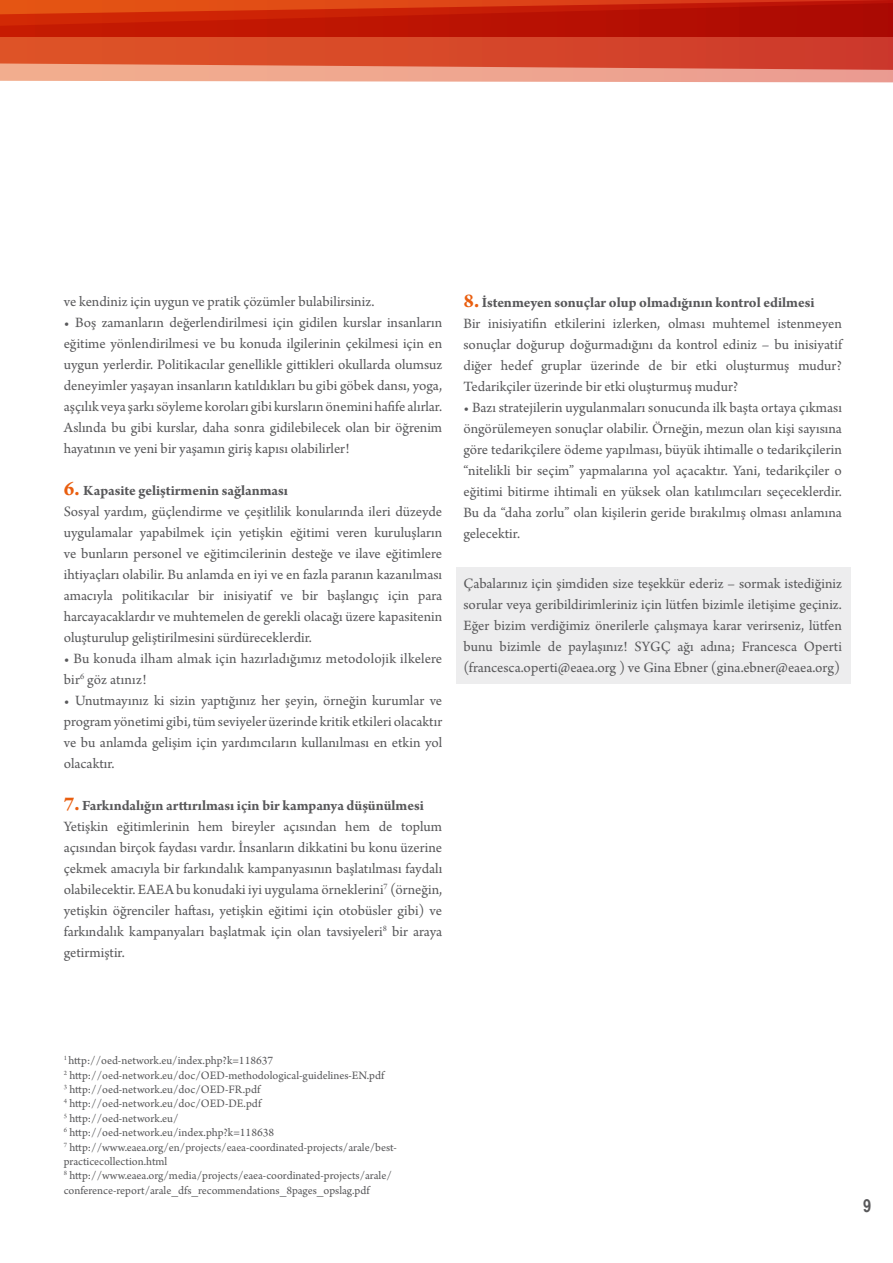
<style>
.page{position:relative;width:893px;height:1263px;background:#fff}
.page>*{position:absolute;margin:0;border:0;box-sizing:border-box;transform-origin:0 0}
.t1{font:700 18px "Arial Narrow";color:#58585a}
.t2{font:15px/21px "Arno Pro";color:#58585a;text-align:justify}
.t3{font:12px/14.4px "Arno Pro";color:#58585a}
.s1{font-weight:700;font-size:21px;color:#e95e0f}
.s2{font-weight:700}
</style>
<div class="page">
<svg style="left:0;top:0;width:893px;height:3px;background:#db4114"></svg>
<svg style="left:0;top:3px;width:893px;height:79px;background:#d1472e"></svg>
<div style="left:456px;top:567px;width:394px;height:117px;background:#ededee"></div>
<p class="t2" style="left:64px;top:291px;width:312px">ve kendiniz için uygun ve pratik çözümler bulabilirsiniz.</p>
<p class="t2" style="left:64px;top:312px;width:380px">• Boş zamanların değerlendirilmesi için gidilen kurslar insanların eğitime yönlendirilmesi ve bu konuda ilgilerinin çekilmesi için en uygun yerlerdir. Politikacılar genellikle gittikleri okullarda olumsuz deneyimler yaşayan insanların katıldıkları bu gibi göbek dansı, yoga, aşçılık veya şarkı söyleme koroları gibi kursların önemini hafife alırlar.<br>Aslında bu gibi kurslar, daha sonra gidilebilecek olan bir öğrenim hayatının ve yeni bir yaşamın giriş kapısı olabilirler!</p>
<p class="t2" style="left:64px;top:480px;width:380px;text-align:left"><span class="s1">6.</span> <span class="s2">Kapasite geliştirmenin sağlanması<br></span>Sosyal yardım, güçlendirme ve çeşitlilik konularında ileri düzeyde uygulamalar yapabilmek için yetişkin eğitimi veren kuruluşların ve bunların personel ve eğitimcilerinin desteğe ve ilave eğitimlere ihtiyaçları olabilir. Bu anlamda en iyi ve en fazla paranın kazanılması amacıyla politikacılar bir inisiyatif ve bir başlangıç için para harcayacaklardır ve muhtemelen de gerekli olacağı üzere kapasitenin oluşturulup geliştirilmesini sürdüreceklerdir.</p>
<p class="t2" style="left:64px;top:648px;width:380px">• Bu konuda ilham almak için hazırladığımız metodolojik ilkelere bir<sup>6</sup> göz atınız!</p>
<p class="t2" style="left:64px;top:690px;width:380px">• Unutmayınız ki sizin yaptığınız her şeyin, örneğin kurumlar ve program yönetimi gibi, tüm seviyeler üzerinde kritik etkileri olacaktır ve bu anlamda gelişim için yardımcıların kullanılması en etkin yol olacaktır.</p>
<p class="t2" style="left:64px;top:795px;width:380px;text-align:left"><span class="s1">7.</span> <span class="s2">Farkındalığın arttırılması için bir kampanya düşünülmesi </span>Yetişkin eğitimlerinin hem bireyler açısından hem de toplum açısından birçok faydası vardır. İnsanların dikkatini bu konu üzerine çekmek amacıyla bir farkındalık kampanyasının başlatılması faydalı olabilecektir. EAEA bu konudaki iyi uygulama örneklerini<sup>7</sup> (örneğin, yetişkin öğrenciler haftası, yetişkin eğitimi için otobüsler gibi) ve farkındalık kampanyaları başlatmak için olan tavsiyeleri<sup>8</sup> bir araya getirmiştir.</p>
<p class="t2" style="left:463px;top:292px;width:380px;text-align:left"><span class="s1">8.</span> <span class="s2">İstenmeyen sonuçlar olup olmadığının kontrol edilmesi<br></span>Bir inisiyatifin etkilerini izlerken, olması muhtemel istenmeyen sonuçlar doğurup doğurmadığını da kontrol ediniz – bu inisiyatif diğer hedef gruplar üzerinde de bir etki oluşturmuş mudur?<br>Tedarikçiler üzerinde bir etki oluşturmuş mudur?</p>
<p class="t2" style="left:463px;top:397px;width:380px">• Bazı stratejilerin uygulanmaları sonucunda ilk başta ortaya çıkması öngörülemeyen sonuçlar olabilir. Örneğin, mezun olan kişi sayısına göre tedarikçilere ödeme yapılması, büyük ihtimalle o tedarikçilerin “nitelikli bir seçim” yapmalarına yol açacaktır. Yani, tedarikçiler o eğitimi bitirme ihtimali en yüksek olan katılımcıları seçeceklerdir.<br>Bu da “daha zorlu” olan kişilerin geride bırakılmış olması anlamına gelecektir.</p>
<p class="t2" style="left:463px;top:574px;width:380px">Çabalarınız için şimdiden size teşekkür ederiz – sormak istediğiniz sorular veya geribildirimleriniz için lütfen bizimle iletişime geçiniz.<br>Eğer bizim verdiğimiz önerilerle çalışmaya karar verirseniz, lütfen bunu bizimle de paylaşınız! SYGÇ ağı adına; Francesca Operti (francesca.operti@eaea.org ) ve Gina Ebner (gina.ebner@eaea.org)</p>
<p class="t3" style="left:64px;top:1054px;width:335px"><sup>1</sup> http://oed-network.eu/index.php?k=118637<br><sup>2</sup> http://oed-network.eu/doc/OED-methodological-guidelines-EN.pdf<br><sup>3</sup> http://oed-network.eu/doc/OED-FR.pdf<br><sup>4</sup> http://oed-network.eu/doc/OED-DE.pdf<br><sup>5</sup> http://oed-network.eu/<br><sup>6</sup> http://oed-network.eu/index.php?k=118638<br><sup>7</sup> http://www.eaea.org/en/projects/eaea-coordinated-projects/arale/best&shy;practicecollection.html<br><sup>8</sup> http://www.eaea.org/media/projects/eaea-coordinated-projects/arale/ conference-report/arale_dfs_recommendations_8pages_opslag.pdf</p>
<p class="t1" style="left:863px;top:1192px;width:10px">9</p>
</div>
